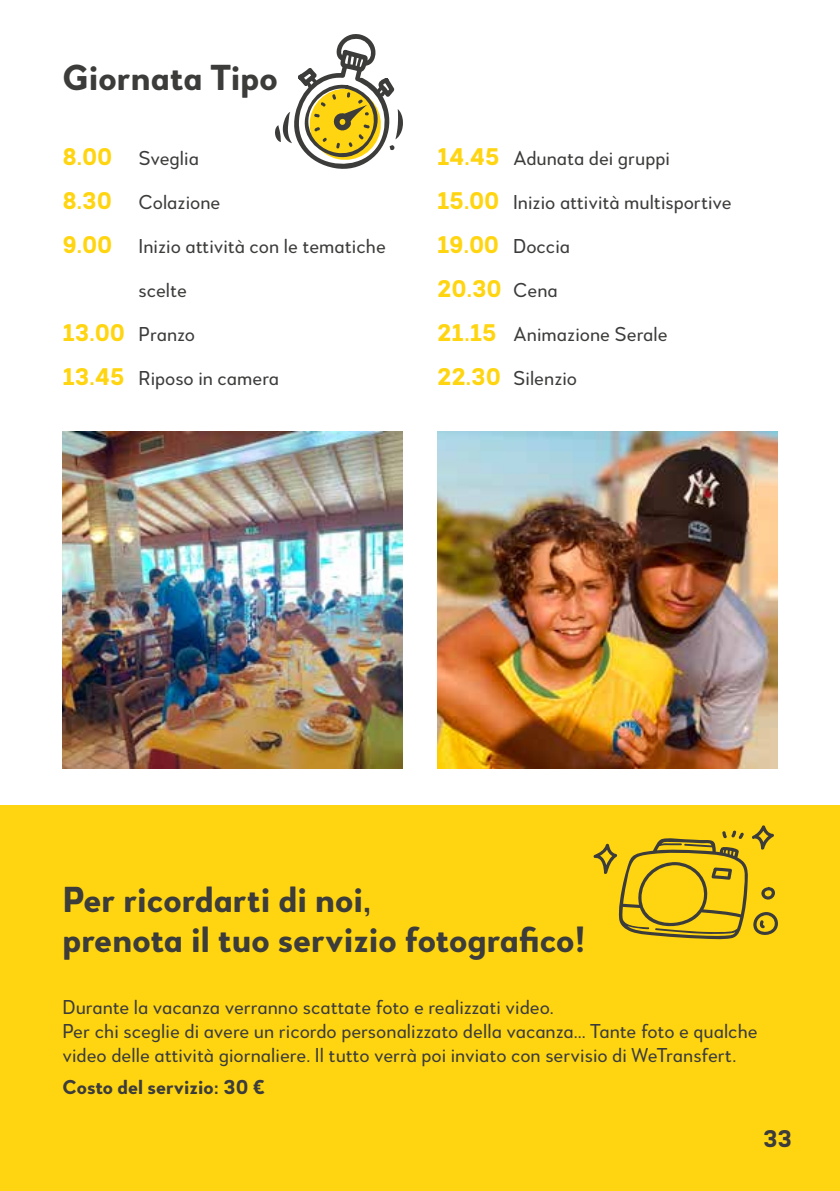
<style>
.page{position:relative;width:840px;height:1191px;background:#fff}
.page>*{position:absolute;margin:0;border:0;box-sizing:border-box;transform-origin:0 0}
.t1{font:700 36px/40px "Woodford Bourne PRO";color:#3c3c3b}
.t2{font:700 24px "Woodford Bourne PRO";color:#ffd512}
.t3{font:700 24px "Woodford Bourne PRO";color:#3c3c3b}
.t4{font:20px/24px "Woodford Bourne PRO";color:#3c3c3b}
.t5{font:700 20px "Woodford Bourne PRO";color:#3c3c3b}
.s1{font-weight:700;font-size:24px;color:#ffd512}
.s2{font-weight:400;font-size:20px;color:#3c3c3b}
</style>
<div class="page">
<div style="left:0;top:805px;width:839px;height:386px;background:#ffd512"></div>
<img style="left:62px;top:431px;width:341px;height:337px">
<img style="left:437px;top:431px;width:340px;height:337px">
<svg style="left:275px;top:34px;width:128px;height:135px"></svg>
<svg style="left:593px;top:825px;width:184px;height:115px"></svg>
<h1 class="t1" style="left:62px;top:58px;width:217px">Giornata Tipo</h1>
<p class="t4" style="left:62px;top:146px;width:138px"><span class="s1">8.00</span> Sveglia</p>
<p class="t4" style="left:62px;top:190px;width:159px"><span class="s1">8.30</span> Colazione</p>
<p class="t4" style="left:62px;top:234px;width:325px"><span class="s1">9.00</span> Inizio attività con le tematiche</p>
<p class="t4" style="left:138px;top:278px;width:50px">scelte</p>
<p class="t4" style="left:62px;top:322px;width:134px"><span class="s1">13.00</span> Pranzo</p>
<p class="t4" style="left:62px;top:366px;width:218px"><span class="s1">13.45</span> Riposo in camera</p>
<p class="t4" style="left:437px;top:146px;width:234px"><span class="s1">14.45</span> Adunata dei gruppi</p>
<p class="t4" style="left:437px;top:190px;width:296px"><span class="s1">15.00</span> Inizio attività multisportive</p>
<p class="t4" style="left:437px;top:234px;width:134px"><span class="s1">19.00</span> Doccia</p>
<p class="t2" style="left:437px;top:273px;width:122px">20.30 <span class="s2">Cena</span></p>
<p class="t4" style="left:437px;top:322px;width:232px"><span class="s1">21.15</span> Animazione Serale</p>
<p class="t4" style="left:437px;top:366px;width:142px"><span class="s1">22.30</span> Silenzio</p>
<h1 class="t1" style="left:62px;top:880px;width:524px">Per ricordarti di noi,<br>prenota il tuo servizio fotografico!</h1>
<p class="t4" style="left:62px;top:995px;width:696px">Durante la vacanza verranno scattate foto e realizzati video.<br>Per chi sceglie di avere un ricordo personalizzato della vacanza... Tante foto e qualche video delle attività giornaliere. Il tutto verrà poi inviato con servisio di WeTransfert.</p>
<p class="t5" style="left:62px;top:1074px;width:204px">Costo del servizio: 30 €</p>
<p class="t3" style="left:762px;top:1123px;width:31px">33</p>
</div>
